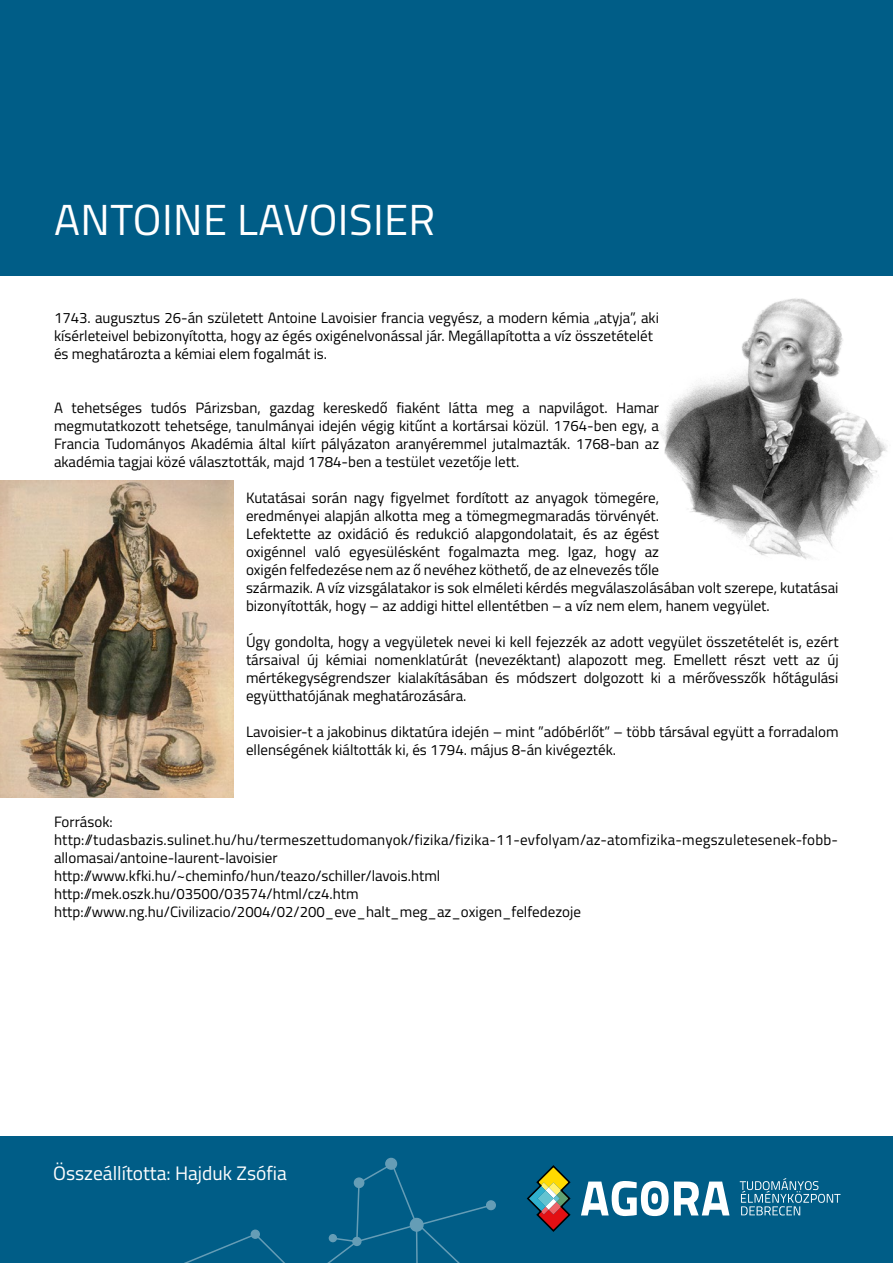
<style>
.page{position:relative;width:893px;height:1263px;background:#fff}
.page>*{position:absolute;margin:0;border:0;box-sizing:border-box;transform-origin:0 0}
.t1{font:43.5px "Titillium";letter-spacing:.01em;color:#fff}
.t2{font:19.5px "Titillium";color:#fff}
.t3{font:15px/18px "Titillium";color:#000}
</style>
<div class="page">
<div style="left:0;top:1136px;width:893px;height:127px;background:#005d87"></div>
<div style="left:386px;top:1158px;width:10px;height:11px;background:#659db6;border-radius:50%"></div>
<div style="left:385px;top:1158px;width:12px;height:12px;border:2px solid #fff;border-radius:50%"></div>
<div style="left:486px;top:1200px;width:10px;height:10px;border:2px solid #fff;border-radius:50%"></div>
<svg style="left:184px;top:1162px;width:309px;height:101px"></svg>
<svg style="left:526px;top:1165px;width:45px;height:67px"></svg>
<svg style="left:581px;top:1181px;width:148px;height:35px"></svg>
<div style="left:651px;top:1193px;width:7px;height:11px;background:#fff;border-radius:50%"></div>
<svg style="left:740px;top:1178px;width:100px;height:37px"></svg>
<div style="left:0;top:0;width:893px;height:275px;background:#005d87"></div>
<img style="left:659px;top:298px;width:228px;height:261px">
<img style="left:0;top:480px;width:234px;height:318px">
<h1 class="t1" style="left:54px;top:188px;width:383px">ANTOINE LAVOISIER</h1>
<p class="t3" style="left:54px;top:308px;width:607px">1743. augusztus 26-án született Antoine Lavoisier francia vegyész, a modern kémia „atyja”, aki kísérleteivel bebizonyította, hogy az égés oxigénelvonással jár. Megállapította a víz összetételét és meghatározta a kémiai elem fogalmát is.</p>
<p class="t3" style="left:54px;top:398px;width:607px;text-align:justify">A tehetséges tudós Párizsban, gazdag kereskedő fiaként látta meg a napvilágot. Hamar megmutatkozott tehetsége, tanulmányai idején végig kitűnt a kortársai közül. 1764-ben egy, a Francia Tudományos Akadémia által kiírt pályázaton aranyéremmel jutalmazták. 1768-ban az akadémia tagjai közé választották, majd 1784-ben a testület vezetője lett.</p>
<p class="t3" style="left:246px;top:488px;width:594px">Kutatásai során nagy figyelmet fordított az anyagok tömegére,<br>eredményei alapján alkotta meg a tömegmegmaradás törvényét.<br>Lefektette az oxidáció és redukció alapgondolatait, és az égést<br>oxigénnel való egyesülésként fogalmazta meg. Igaz, hogy az<br>oxigén felfedezése nem az ő nevéhez köthető, de az elnevezés tőle<br>származik. A víz vizsgálatakor is sok elméleti kérdés megválaszolásában volt szerepe, kutatásai bizonyították, hogy – az addigi hittel ellentétben – a víz nem elem, hanem vegyület.</p>
<p class="t3" style="left:246px;top:632px;width:594px;text-align:justify">Úgy gondolta, hogy a vegyületek nevei ki kell fejezzék az adott vegyület összetételét is, ezért társaival új kémiai nomenklatúrát (nevezéktant) alapozott meg. Emellett részt vett az új mértékegységrendszer kialakításában és módszert dolgozott ki a mérővesszők hőtágulási együtthatójának meghatározására.</p>
<p class="t3" style="left:246px;top:722px;width:594px">Lavoisier-t a jakobinus diktatúra idején – mint ”adóbérlőt” – több társával együtt a forradalom ellenségének kiáltották ki, és 1794. május 8-án kivégezték.</p>
<p class="t3" style="left:54px;top:812px;width:786px">Források: http://tudasbazis.sulinet.hu/hu/termeszettudomanyok/fizika/fizika-11-evfolyam/az-atomfizika-megszuletesenek-fobb&shy;allomasai/antoine-laurent-lavoisier<br>http://www.kfki.hu/~cheminfo/hun/teazo/schiller/lavois.html<br>http://mek.oszk.hu/03500/03574/html/cz4.htm http://www.ng.hu/Civilizacio/2004/02/200_eve_halt_meg_az_oxigen_felfedezoje</p>
<h2 class="t2" style="left:53px;top:1159px;width:235px">Összeállította: Hajduk Zsófia</h2>
</div>
